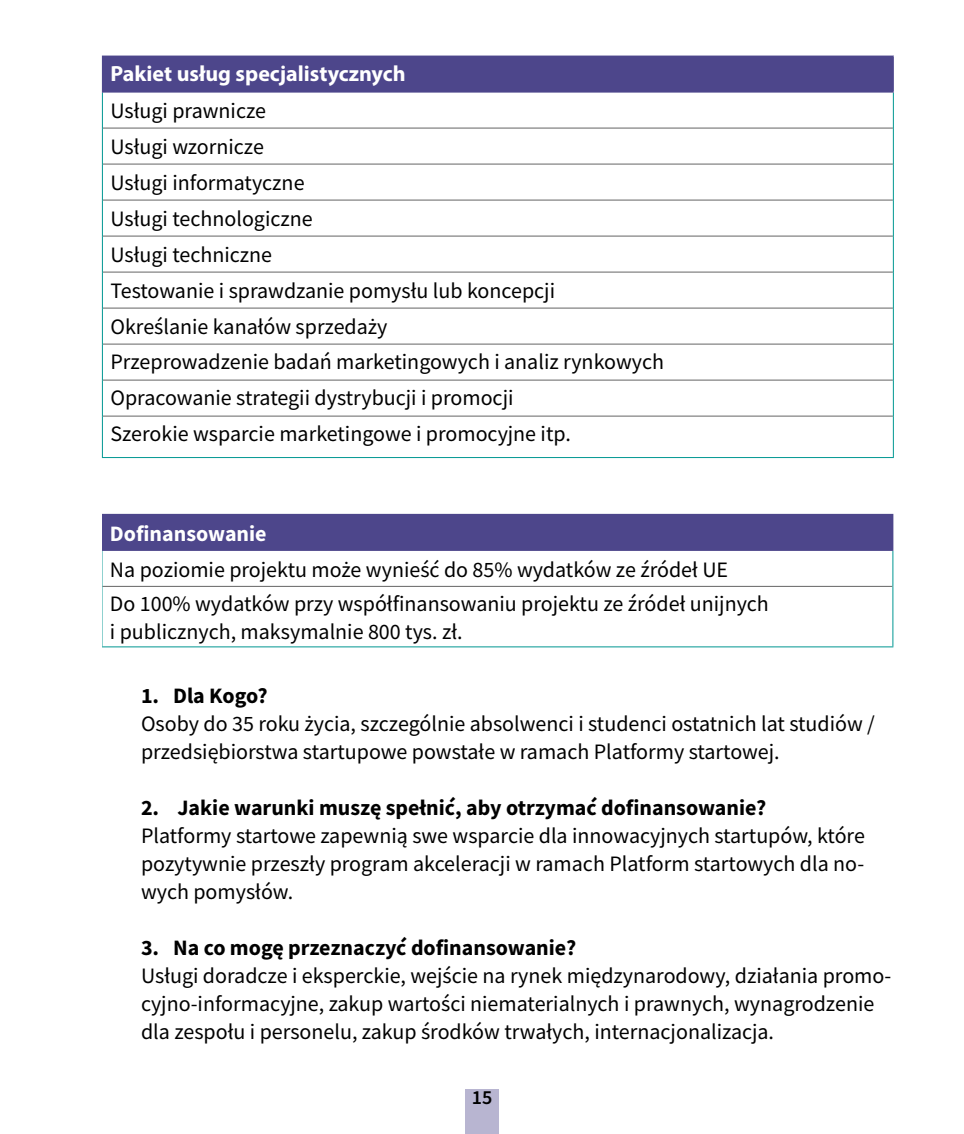
<style>
.page{position:relative;width:964px;height:1134px;background:#fff}
.page>*{position:absolute;margin:0;border:0;box-sizing:border-box;transform-origin:0 0}
.t1{font:22px/35.8px "Source Sans Pro";color:#000}
.t2{font:700 22px "Source Sans Pro";color:#000}
.t3{font:700 22px "Myriad Pro";color:#fff}
.t4{font:700 22px "Source Sans Pro";color:#fff}
.t5{font:600 20px "Source Sans Pro";color:#000}
</style>
<div class="page">
<div style="left:465px;top:1089px;width:34px;height:45px;background:#b8b5d1"></div>
<div style="left:102px;top:56px;width:791px;height:36px;background:#4d468b"></div>
<svg style="left:103px;top:93px;width:790px;height:364px"></svg>
<hr style="left:103px;top:128px;width:790px;height:1px;background:#646464">
<hr style="left:103px;top:164px;width:790px;height:1px;background:#646464">
<hr style="left:103px;top:200px;width:790px;height:1px;background:#646464">
<hr style="left:103px;top:236px;width:790px;height:1px;background:#646464">
<hr style="left:103px;top:272px;width:790px;height:1px;background:#646464">
<hr style="left:103px;top:308px;width:790px;height:1px;background:#646464">
<hr style="left:103px;top:344px;width:790px;height:1px;background:#646464">
<hr style="left:103px;top:380px;width:790px;height:1px;background:#646464">
<hr style="left:103px;top:416px;width:790px;height:1px;background:#646464">
<hr style="left:102px;top:93px;width:1px;height:35px;background:#009792">
<hr style="left:893px;top:93px;width:1px;height:35px;background:#009792">
<hr style="left:102px;top:128px;width:1px;height:36px;background:#009792">
<hr style="left:893px;top:128px;width:1px;height:36px;background:#009792">
<hr style="left:102px;top:164px;width:1px;height:36px;background:#009792">
<hr style="left:893px;top:164px;width:1px;height:36px;background:#009792">
<hr style="left:102px;top:200px;width:1px;height:36px;background:#009792">
<hr style="left:893px;top:200px;width:1px;height:36px;background:#009792">
<hr style="left:102px;top:236px;width:1px;height:36px;background:#009792">
<hr style="left:893px;top:236px;width:1px;height:36px;background:#009792">
<hr style="left:102px;top:272px;width:1px;height:36px;background:#009792">
<hr style="left:893px;top:272px;width:1px;height:36px;background:#009792">
<hr style="left:102px;top:308px;width:1px;height:36px;background:#009792">
<hr style="left:893px;top:308px;width:1px;height:36px;background:#009792">
<hr style="left:102px;top:344px;width:1px;height:36px;background:#009792">
<hr style="left:893px;top:344px;width:1px;height:36px;background:#009792">
<hr style="left:102px;top:380px;width:1px;height:36px;background:#009792">
<hr style="left:893px;top:380px;width:1px;height:36px;background:#009792">
<hr style="left:102px;top:416px;width:1px;height:41px;background:#009792">
<hr style="left:893px;top:416px;width:1px;height:41px;background:#009792">
<hr style="left:102px;top:457px;width:792px;height:1px;background:#009792">
<hr style="left:102px;top:56px;width:792px;height:1px;background:#4d468b">
<hr style="left:893px;top:57px;width:1px;height:35px;background:#4d468b">
<hr style="left:102px;top:92px;width:792px;height:1px;background:#4d468b">
<div style="left:102px;top:514px;width:791px;height:36px;background:#4d468b"></div>
<svg style="left:103px;top:585px;width:789px;height:1px"></svg>
<hr style="left:102px;top:586px;width:790px;height:1px;background:#646464">
<hr style="left:102px;top:551px;width:1px;height:35px;background:#009792">
<hr style="left:892px;top:551px;width:1px;height:35px;background:#009792">
<hr style="left:102px;top:586px;width:1px;height:60px;background:#009792">
<hr style="left:892px;top:586px;width:1px;height:60px;background:#009792">
<hr style="left:102px;top:646px;width:791px;height:1px;background:#009792">
<hr style="left:102px;top:550px;width:791px;height:1px;background:#4d468b">
<p class="t3" style="left:110px;top:59px;width:297px">Pakiet usług specjalistycznych</p>
<p class="t1" style="left:110px;top:93px;width:555px">Usługi prawnicze<br>Usługi wzornicze<br>Usługi informatyczne<br>Usługi technologiczne<br>Usługi techniczne<br>Testowanie i sprawdzanie pomysłu lub koncepcji<br>Określanie kanałów sprzedaży<br>Przeprowadzenie badań marketingowych i analiz rynkowych Opracowanie strategii dystrybucji i promocji<br>Szerokie wsparcie marketingowe i promocyjne itp.</p>
<p class="t4" style="left:110px;top:518px;width:158px">Dofinansowanie</p>
<p class="t1" style="left:110px;top:552px;width:660px;line-height:34.2px">Na poziomie projektu może wynieść do 85% wydatków ze źródeł UE<br>Do 100% wydatków przy współfinansowaniu projektu ze źródeł unijnych</p>
<p class="t1" style="left:110px;top:613px;width:354px">i publicznych, maksymalnie 800 tys. zł.</p>
<p class="t2" style="left:141px;top:680px;width:128px">1. Dla Kogo?</p>
<p class="t1" style="left:141px;top:709px;width:735px;line-height:28px">Osoby do 35 roku życia, szczególnie absolwenci i studenci ostatnich lat studiów / przedsiębiorstwa startupowe powstałe w ramach Platformy startowej.</p>
<p class="t2" style="left:141px;top:792px;width:627px">2. Jakie warunki muszę spełnić, aby otrzymać dofinansowanie?</p>
<p class="t1" style="left:141px;top:821px;width:725px;line-height:28px;text-align:justify">Platformy startowe zapewnią swe wsparcie dla innowacyjnych startupów, które pozytywnie przeszły program akceleracji w ramach Platform startowych dla no&shy;wych pomysłów.</p>
<p class="t2" style="left:141px;top:932px;width:437px">3. Na co mogę przeznaczyć dofinansowanie?</p>
<p class="t1" style="left:141px;top:961px;width:752px;line-height:28px">Usługi doradcze i eksperckie, wejście na rynek międzynarodowy, działania promo&shy;cyjno-informacyjne, zakup wartości niematerialnych i prawnych, wynagrodzenie dla zespołu i personelu, zakup środków trwałych, internacjonalizacja.</p>
<p class="t5" style="left:472px;top:1084px;width:22px">15</p>
</div>
